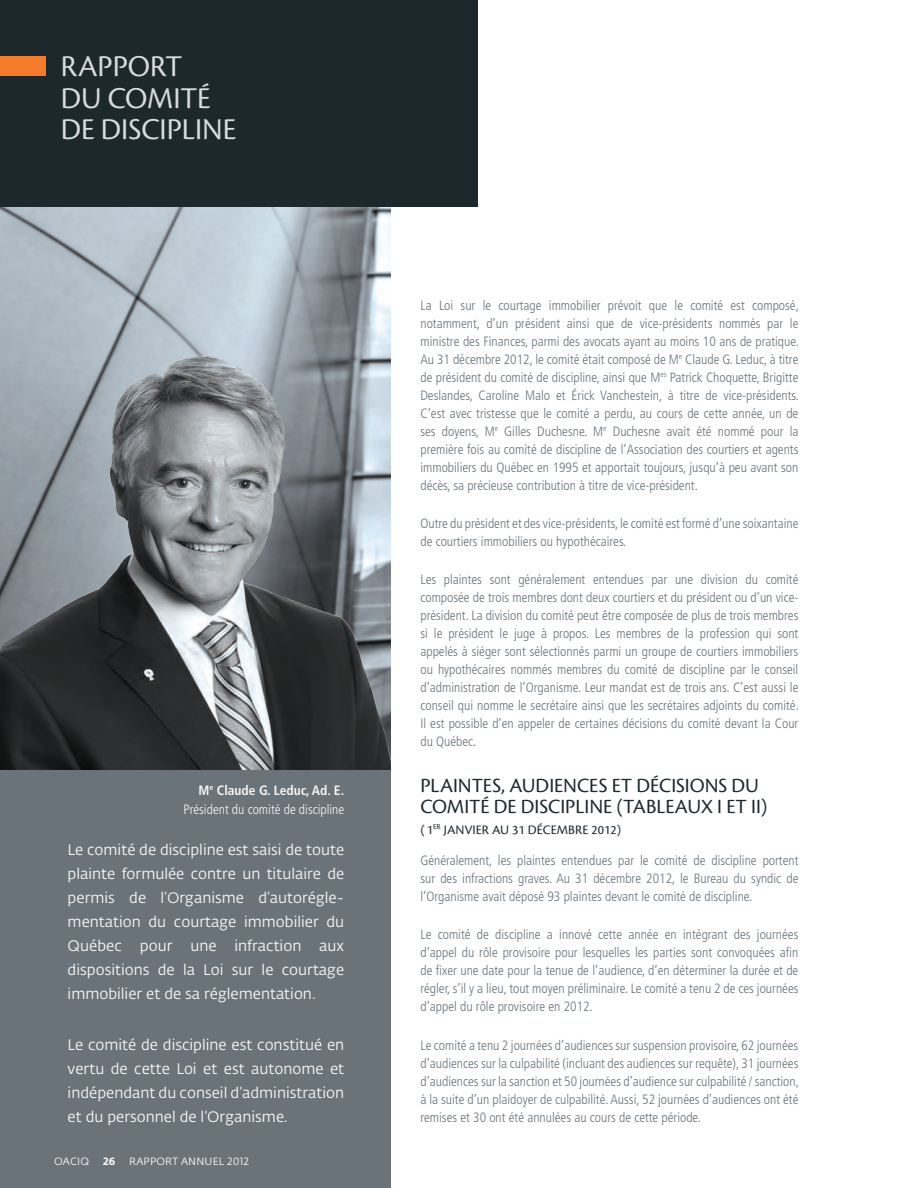
<style>
.page{position:relative;width:918px;height:1188px;background:#fff}
.page>*{position:absolute;margin:0;border:0;box-sizing:border-box;transform-origin:0 0}
.Titre_Page{font:31.5px "Cronos MM 408 21";color:#d7dae0}
.OACIQ_-_title_-_par{font:21px/21px "Cronos MM 408 14";color:#1d282d}
.texte_encadrée_sous{font:15px/24px "Fedra Sans Alt Std";color:#f5f5f6;text-align:justify}
.texte_gris{font:300 condensed 13.5px/18px "Frutiger";color:#697379;text-align:justify}
.texte_gris-2{font:300 condensed 13.5px "Frutiger";color:#f5f5f6}
.OACIQ_-_title_-_par-2{font:13.5px "Cronos MM 408 9";color:#1d282d}
.texte_gris-3{font:700 condensed 13.5px "Frutiger";color:#f5f5f6}
.t1{font:10.5px "Fedra Sans Alt Std";letter-spacing:.01em;color:#f5f5f6}
.t2{font:700 10.5px "Fedra Sans Alt Std";color:#f5f5f6}
</style>
<div class="page">
<div style="left:0;top:770px;width:390px;height:418px;background:#697379"></div>
<img style="left:0;top:206px;width:390px;height:80px">
<img style="left:0;top:286px;width:390px;height:484px">
<div style="left:0;top:0;width:477px;height:206px;background:#1d282d"></div>
<div style="left:0;top:56px;width:46px;height:20px;background:#f47b2a"></div>
<p class="Titre_Page" style="left:61px;top:50px;width:123px">RAPPORT</p>
<p class="Titre_Page" style="left:61px;top:81px;width:151px">DU COMITÉ</p>
<p class="Titre_Page" style="left:61px;top:113px;width:177px">DE DISCIPLINE</p>
<p class="texte_gris-3" style="left:198px;top:782px;width:147px">M<sup>e</sup> Claude G. Leduc, Ad. E.</p>
<p class="texte_gris-2" style="left:183px;top:802px;width:162px">Président du comité de discipline</p>
<p class="texte_encadrée_sous" style="left:68px;top:838px;width:278px">Le comité de discipline est saisi de toute plainte formulée contre un titulaire de permis de l’Organisme d’autorégle&shy;mentation du courtage immobilier du Québec pour une infraction aux dispositions de la Loi sur le courtage immobilier et de sa réglementation.</p>
<p class="texte_encadrée_sous" style="left:68px;top:1033px;width:278px">Le comité de discipline est constitué en vertu de cette Loi et est autonome et indépendant du conseil d’administration et du personnel de l’Organisme.</p>
<p class="t1" style="left:54px;top:1155px;width:37px">OACIQ</p>
<p class="t2" style="left:103px;top:1154px;width:14px">26</p>
<p class="t1" style="left:129px;top:1155px;width:122px">RAPPORT ANNUEL 2012</p>
<p class="texte_gris" style="left:420px;top:296px;width:380px">La Loi sur le courtage immobilier prévoit que le comité est composé, notamment, d’un président ainsi que de vice-présidents nommés par le ministre des Finances, parmi des avocats ayant au moins 10 ans de pratique.<br>Au 31 décembre 2012, le comité était composé de M<sup>e</sup> Claude G. Leduc, à titre de président du comité de discipline, ainsi que M<sup>es</sup> Patrick Choquette, Brigitte Deslandes, Caroline Malo et Érick Vanchestein, à titre de vice-présidents.<br>C’est avec tristesse que le comité a perdu, au cours de cette année, un de ses doyens, M<sup>e</sup> Gilles Duchesne. M<sup>e</sup> Duchesne avait été nommé pour la première fois au comité de discipline de l’Association des courtiers et agents immobiliers du Québec en 1995 et apportait toujours, jusqu’à peu avant son décès, sa précieuse contribution à titre de vice-président.</p>
<p class="texte_gris" style="left:420px;top:515px;width:380px">Outre du président et des vice-présidents, le comité est formé d’une soixantaine de courtiers immobiliers ou hypothécaires.</p>
<p class="texte_gris" style="left:420px;top:571px;width:380px">Les plaintes sont généralement entendues par une division du comité composée de trois membres dont deux courtiers et du président ou d’un vice&shy;président. La division du comité peut être composée de plus de trois membres si le président le juge à propos. Les membres de la profession qui sont appelés à siéger sont sélectionnés parmi un groupe de courtiers immobiliers ou hypothécaires nommés membres du comité de discipline par le conseil d’administration de l’Organisme. Leur mandat est de trois ans. C’est aussi le conseil qui nomme le secrétaire ainsi que les secrétaires adjoints du comité.<br>Il est possible d’en appeler de certaines décisions du comité devant la Cour du Québec.</p>
<p class="OACIQ_-_title_-_par" style="left:420px;top:775px;width:349px">PLAINTES, AUDIENCES ET DÉCISIONS DU<br>COMITÉ DE DISCIPLINE (TABLEAUX I ET II)</p>
<p class="OACIQ_-_title_-_par-2" style="left:420px;top:823px;width:202px">( 1<sup>ER</sup> JANVIER AU 31 DÉCEMBRE 2012)</p>
<p class="texte_gris" style="left:420px;top:852px;width:380px">Généralement, les plaintes entendues par le comité de discipline portent sur des infractions graves. Au 31 décembre 2012, le Bureau du syndic de l’Organisme avait déposé 93 plaintes devant le comité de discipline.</p>
<p class="texte_gris" style="left:420px;top:926px;width:380px">Le comité de discipline a innové cette année en intégrant des journées d’appel du rôle provisoire pour lesquelles les parties sont convoquées afin de fixer une date pour la tenue de l’audience, d’en déterminer la durée et de régler, s’il y a lieu, tout moyen préliminaire. Le comité a tenu 2 de ces journées d’appel du rôle provisoire en 2012.</p>
<p class="texte_gris" style="left:420px;top:1036px;width:380px">Le comité a tenu 2 journées d’audiences sur suspension provisoire, 62 journées d’audiences sur la culpabilité (incluant des audiences sur requête), 31 journées d’audiences sur la sanction et 50 journées d’audience sur culpabilité / sanction, à la suite d’un plaidoyer de culpabilité. Aussi, 52 journées d’audiences ont été remises et 30 ont été annulées au cours de cette période.</p>
</div>
